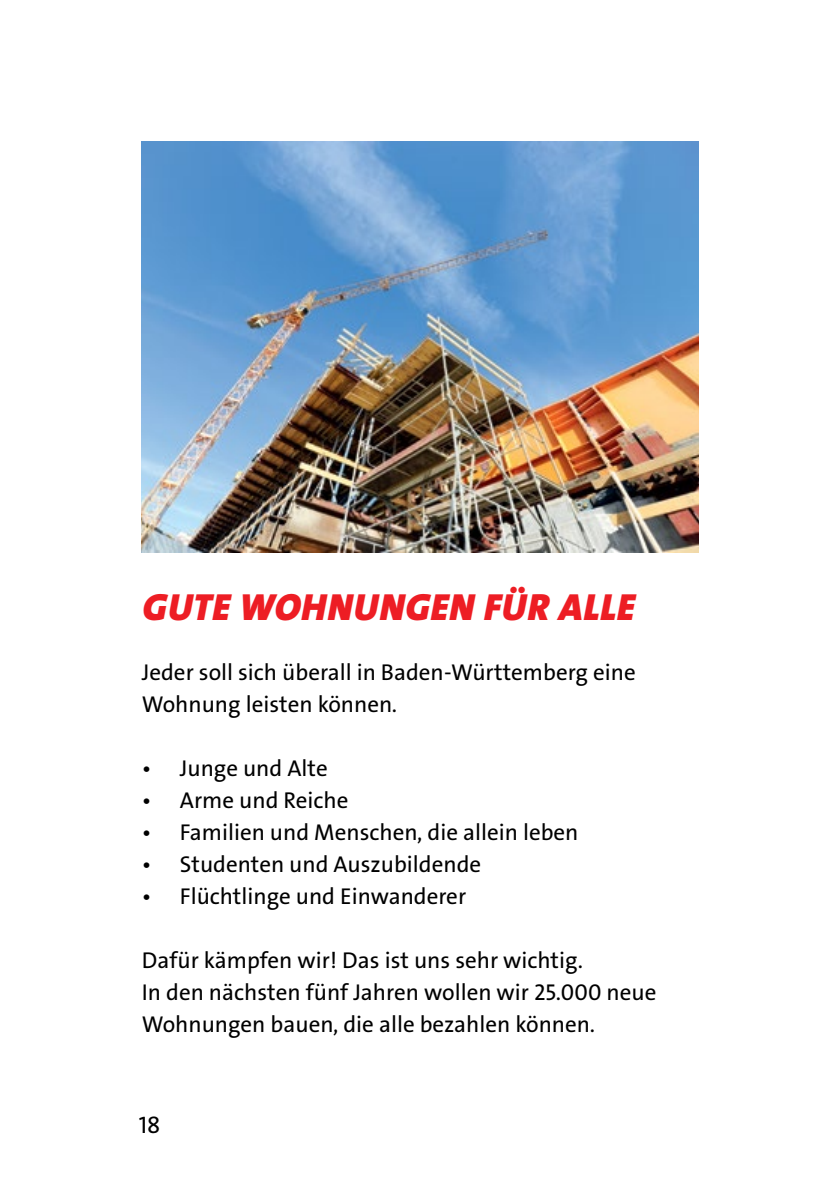
<style>
.page{position:relative;width:840px;height:1191px;background:#fff}
.page>*{position:absolute;margin:0;border:0;box-sizing:border-box;transform-origin:0 0}
.t1{font:italic 900 38px "SPD The Sans";letter-spacing:.02em;color:#ed1d24}
.t2{font:24px "SPD The Sans";color:#000}
.t3{font:23px/32px "SPD The Sans";color:#000}
</style>
<div class="page">
<img style="left:142px;top:142px;width:555px;height:410px">
<h1 class="t1" style="left:142px;top:582px;width:494px">GUTE WOHNUNGEN FÜR ALLE</h1>
<p class="t3" style="left:142px;top:656px;width:495px">Jeder soll sich überall in Baden-Württemberg eine<br>Wohnung leisten können.</p>
<p class="t3" style="left:142px;top:752px;width:187px">• Junge und Alte</p>
<p class="t3" style="left:142px;top:784px;width:208px">• Arme und Reiche</p>
<p class="t3" style="left:142px;top:816px;width:438px">• Familien und Menschen, die allein leben</p>
<p class="t3" style="left:142px;top:848px;width:340px">• Studenten und Auszubildende</p>
<p class="t3" style="left:142px;top:880px;width:325px">• Flüchtlinge und Einwanderer</p>
<p class="t3" style="left:142px;top:944px;width:515px">Dafür kämpfen wir! Das ist uns sehr wichtig.<br>In den nächsten fünf Jahren wollen wir 25.000 neue<br>Wohnungen bauen, die alle bezahlen können.</p>
<p class="t2" style="left:139px;top:1109px;width:23px">18</p>
</div>
